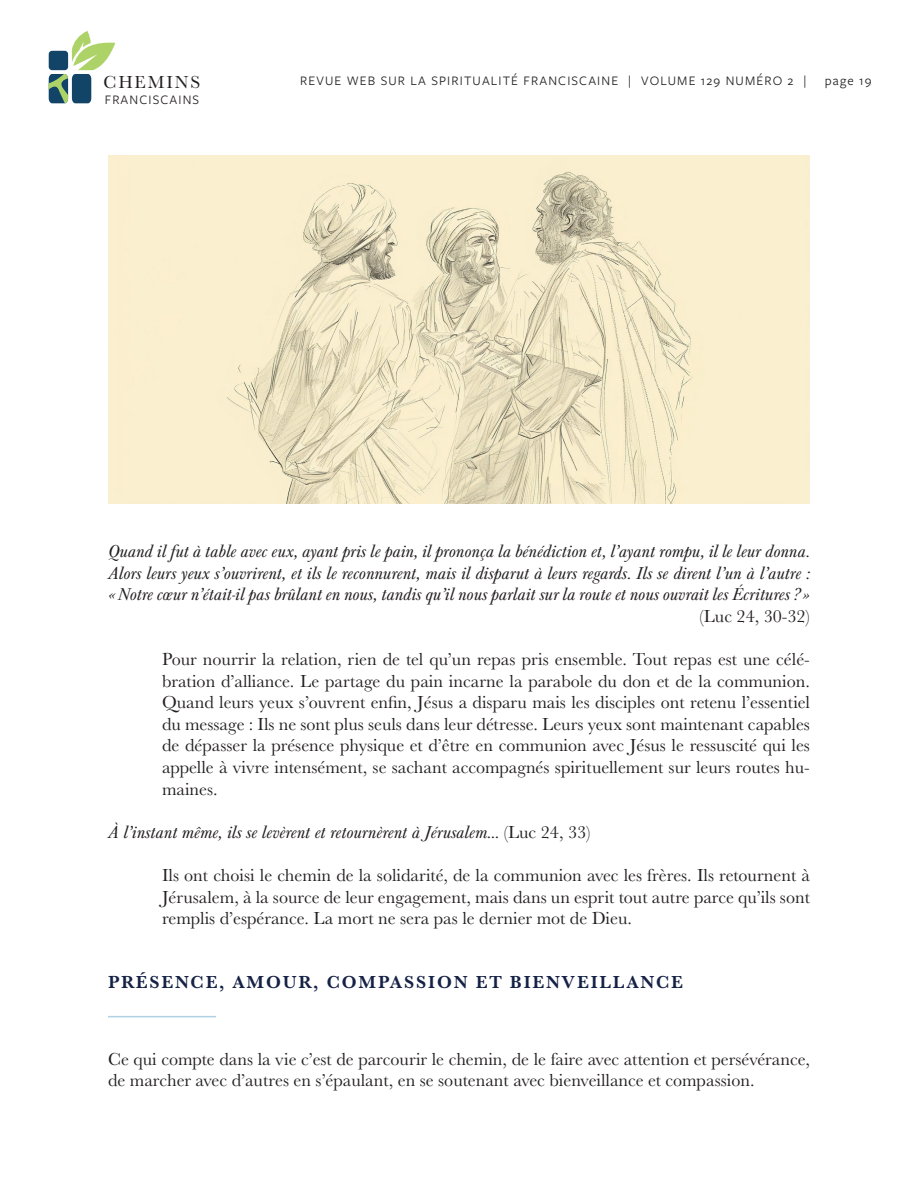
<style>
.page{position:relative;width:918px;height:1188px;background:#fff}
.page>*{position:absolute;margin:0;border:0;box-sizing:border-box;transform-origin:0 0}
.corps{font:18px/21.6px "Baskerville URW";color:#231f20;text-align:justify}
.corps-2{font:italic 18px/21.6px "Baskerville URW";color:#231f20;text-align:justify}
.sous-titre{font:700 18px "Baskerville URW";letter-spacing:.1em;color:#152246}
.corps-3{font:18px "Baskerville URW";letter-spacing:.1em;color:#231f20}
.t1{font:13.5px "Freight Sans Pro";letter-spacing:.085em;color:#231f20}
.s1{font-style:normal}
</style>
<div class="page">
<svg style="left:49px;top:31px;width:66px;height:72px"></svg>
<hr style="left:108px;top:1016px;width:108px;height:1px;background:#b0d0e4">
<img style="left:108px;top:155px;width:702px;height:348px">
<p class="corps-3" style="left:104px;top:70px;width:98px">CHEMINS</p>
<p class="t1" style="left:105px;top:90px;width:96px">FRANCISCAINS</p>
<p class="t1" style="left:300px;top:72px;width:508px">REVUE WEB SUR LA SPIRITUALITÉ FRANCISCAINE | VOLUME 129 NUMÉRO 2 |</p>
<p class="t1" style="left:825px;top:72px;width:48px">page 19</p>
<p class="corps-2" style="left:108px;top:541px;width:704px">Quand il fut à table avec eux, ayant pris le pain, il prononça la bénédiction et, l’ayant rompu, il le leur donna.<br>Alors leurs yeux s’ouvrirent, et ils le reconnurent, mais il disparut à leurs regards. Ils se dirent l’un à l’autre : «Notre cœur n’était-il pas brûlant en nous, tandis qu’il nous parlait sur la route et nous ouvrait les Écritures ? »</p>
<p class="corps" style="left:700px;top:604px;width:112px">(Luc 24, 30-32)</p>
<p class="corps" style="left:162px;top:648px;width:650px">Pour nourrir la relation, rien de tel qu’un repas pris ensemble. Tout repas est une célé&shy;bration d’alliance. Le partage du pain incarne la parabole du don et de la communion.<br>Quand leurs yeux s’ouvrent enfin, Jésus a disparu mais les disciples ont retenu l’essentiel du message : Ils ne sont plus seuls dans leur détresse. Leurs yeux sont maintenant capables de dépasser la présence physique et d’être en communion avec Jésus le ressuscité qui les appelle à vivre intensément, se sachant accompagnés spirituellement sur leurs routes hu&shy;maines.</p>
<p class="corps-2" style="left:108px;top:822px;width:484px">À l’instant même, ils se levèrent et retournèrent à Jérusalem... <span class="s1">(Luc 24, 33)</span></p>
<p class="corps" style="left:162px;top:864px;width:650px">Ils ont choisi le chemin de la solidarité, de la communion avec les frères. Ils retournent à Jérusalem, à la source de leur engagement, mais dans un esprit tout autre parce qu’ils sont remplis d’espérance. La mort ne sera pas le dernier mot de Dieu.</p>
<p class="sous-titre" style="left:108px;top:969px;width:577px">PRÉSENCE, AMOUR, COMPASSION ET BIENVEILLANCE</p>
<p class="corps" style="left:108px;top:1047px;width:703px">Ce qui compte dans la vie c’est de parcourir le chemin, de le faire avec attention et persévérance, de marcher avec d’autres en s’épaulant, en se soutenant avec bienveillance et compassion.</p>
</div>
